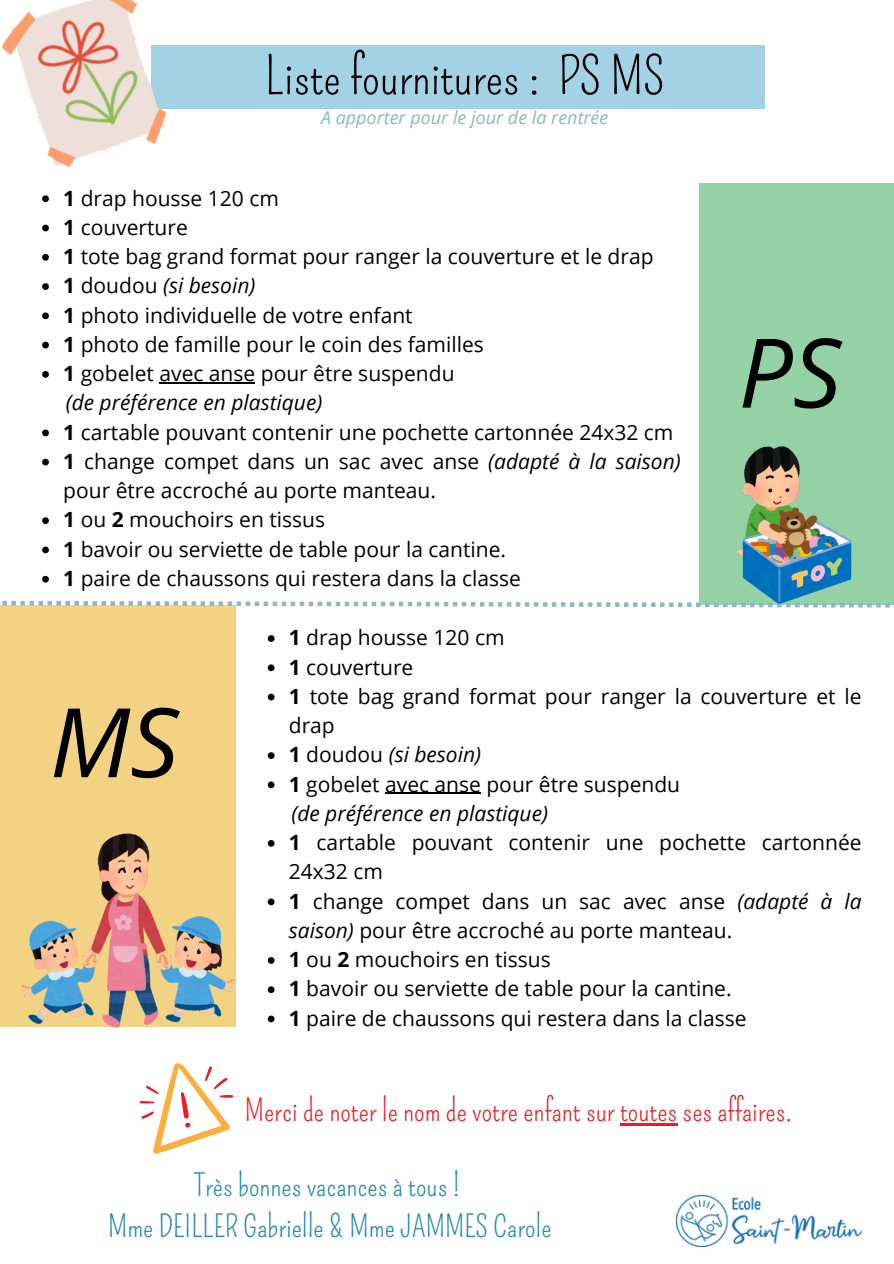
<style>
.page{position:relative;width:894px;height:1264px;background:#fff}
.page>*{position:absolute;margin:0;border:0;box-sizing:border-box;transform-origin:0 0}
.t1{font:italic 96px "Open Sans";color:#000}
.t2{font:51px "Pompiere";color:#000}
.t3{font:30px/41.7px "Pompiere";color:#2488ad;text-align:center}
.t4{font:30px "Pompiere";color:#ed1c24}
.t5{font:21px/29.2px "Open Sans";color:#000}
.t6{font:italic 21px "Open Sans";color:#000}
.t7{font:italic 18px "Open Sans";color:#8db7c6}
.s1{font-weight:700}
.s2{font-weight:700;font-style:normal}
.s3{font-style:normal}
.s4{font-style:italic}
</style>
<div class="page">
<div style="left:151px;top:45px;width:613px;height:64px;background:#a2d2e4"></div>
<svg style="left:139px;top:1063px;width:94px;height:91px"></svg>
<img style="left:676px;top:1195px;width:185px;height:50px">
<div style="left:699px;top:183px;width:194px;height:422px;background:#94d2a5"></div>
<div style="left:0;top:605px;width:235px;height:422px;background:#f1d383"></div>
<svg style="left:2px;top:601px;width:887px;height:6px"></svg>
<img style="left:2px;top:0;width:165px;height:167px">
<img style="left:21px;top:834px;width:214px;height:193px">
<img style="left:736px;top:447px;width:115px;height:156px">
<svg style="left:42px;top:195px;width:7px;height:7px"></svg>
<svg style="left:42px;top:225px;width:7px;height:6px"></svg>
<svg style="left:42px;top:254px;width:7px;height:7px"></svg>
<svg style="left:42px;top:283px;width:7px;height:7px"></svg>
<svg style="left:42px;top:312px;width:7px;height:7px"></svg>
<svg style="left:42px;top:342px;width:7px;height:6px"></svg>
<svg style="left:42px;top:371px;width:7px;height:7px"></svg>
<hr style="left:159px;top:382px;width:96px;height:1px;background:#000">
<svg style="left:42px;top:429px;width:7px;height:7px"></svg>
<svg style="left:42px;top:459px;width:7px;height:6px"></svg>
<svg style="left:42px;top:517px;width:7px;height:7px"></svg>
<svg style="left:42px;top:546px;width:7px;height:7px"></svg>
<svg style="left:42px;top:576px;width:7px;height:6px"></svg>
<hr style="left:620px;top:1123px;width:57px;height:2px;background:#ed1c24">
<svg style="left:268px;top:635px;width:6px;height:7px"></svg>
<svg style="left:268px;top:664px;width:6px;height:7px"></svg>
<svg style="left:268px;top:693px;width:6px;height:7px"></svg>
<svg style="left:268px;top:752px;width:6px;height:7px"></svg>
<svg style="left:268px;top:781px;width:6px;height:7px"></svg>
<hr style="left:385px;top:792px;width:96px;height:1px;background:#000">
<svg style="left:268px;top:840px;width:6px;height:6px"></svg>
<svg style="left:268px;top:898px;width:6px;height:7px"></svg>
<svg style="left:268px;top:957px;width:6px;height:6px"></svg>
<svg style="left:268px;top:986px;width:6px;height:7px"></svg>
<svg style="left:268px;top:1015px;width:6px;height:7px"></svg>
<p class="t2" style="left:265px;top:46px;width:401px">Liste fournitures : PS MS</p>
<h1 class="t7" style="left:321px;top:105px;width:289px">A apporter pour le jour de la rentrée</h1>
<p class="t5" style="left:63px;top:183px;width:217px"><span class="s1">1</span> drap housse 120 cm</p>
<p class="t5" style="left:63px;top:212px;width:126px"><span class="s1">1</span> couverture</p>
<p class="t5" style="left:63px;top:241px;width:591px"><span class="s1">1</span> tote bag grand format pour ranger la couverture et le drap</p>
<p class="t6" style="left:63px;top:271px;width:194px"><span class="s2">1</span> <span class="s3">doudou</span> (si besoin)</p>
<p class="t5" style="left:63px;top:300px;width:351px"><span class="s1">1</span> photo individuelle de votre enfant</p>
<p class="t5" style="left:63px;top:329px;width:422px"><span class="s1">1</span> photo de famille pour le coin des familles</p>
<p class="t5" style="left:63px;top:358px;width:392px"><span class="s1">1</span> gobelet avec anse pour être suspendu</p>
<p class="t6" style="left:66px;top:388px;width:258px">(de préférence en plastique)</p>
<h4 class="t5" style="left:63px;top:417px;width:611px"><span class="s1">1</span> cartable pouvant contenir une pochette cartonnée 24x32 cm</h4>
<p class="t5" style="left:63px;top:446px;width:619px"><span class="s1">1</span> change compet dans un sac avec anse <span class="s4">(adapté à la saison) </span>pour être accroché au porte manteau.</p>
<p class="t5" style="left:63px;top:504px;width:263px"><span class="s1">1</span> ou <span class="s1">2</span> mouchoirs en tissus</p>
<p class="t5" style="left:63px;top:534px;width:444px"><span class="s1">1</span> bavoir ou serviette de table pour la cantine.</p>
<p class="t5" style="left:63px;top:563px;width:459px"><span class="s1">1</span> paire de chaussons qui restera dans la classe</p>
<h3 class="t1" style="left:738px;top:305px;width:104px">PS</h3>
<h3 class="t1" style="left:50px;top:674px;width:130px">MS</h3>
<p class="t5" style="left:289px;top:622px;width:217px"><span class="s1">1</span> drap housse 120 cm</p>
<p class="t5" style="left:289px;top:651px;width:126px"><span class="s1">1</span> couverture</p>
<p class="t5" style="left:289px;top:681px;width:574px"><span class="s1">1</span> tote bag grand format pour ranger la couverture et le drap</p>
<p class="t6" style="left:289px;top:740px;width:194px"><span class="s2">1</span> <span class="s3">doudou</span> (si besoin)</p>
<h4 class="t5" style="left:289px;top:768px;width:392px"><span class="s1">1</span> gobelet avec anse pour être suspendu</h4>
<p class="t6" style="left:291px;top:798px;width:258px">(de préférence en plastique)</p>
<p class="t5" style="left:289px;top:827px;width:574px"><span class="s1">1</span> cartable pouvant contenir une pochette cartonnée<br>24x32 cm</p>
<p class="t5" style="left:289px;top:885px;width:574px"><span class="s1">1</span> change compet dans un sac avec anse <span class="s4">(adapté à la saison)</span> pour être accroché au porte manteau.</p>
<p class="t5" style="left:289px;top:944px;width:263px"><span class="s1">1</span> ou <span class="s1">2</span> mouchoirs en tissus</p>
<p class="t5" style="left:289px;top:973px;width:444px"><span class="s1">1</span> bavoir ou serviette de table pour la cantine.</p>
<p class="t5" style="left:289px;top:1002px;width:459px"><span class="s1">1</span> paire de chaussons qui restera dans la classe</p>
<p class="t4" style="left:245px;top:1093px;width:548px">Merci de noter le nom de votre enfant sur toutes ses affaires.</p>
<p class="t3" style="left:108px;top:1164px;width:445px">Très bonnes vacances à tous !<br>Mme DEILLER Gabrielle &amp; Mme JAMMES Carole</p>
</div>
